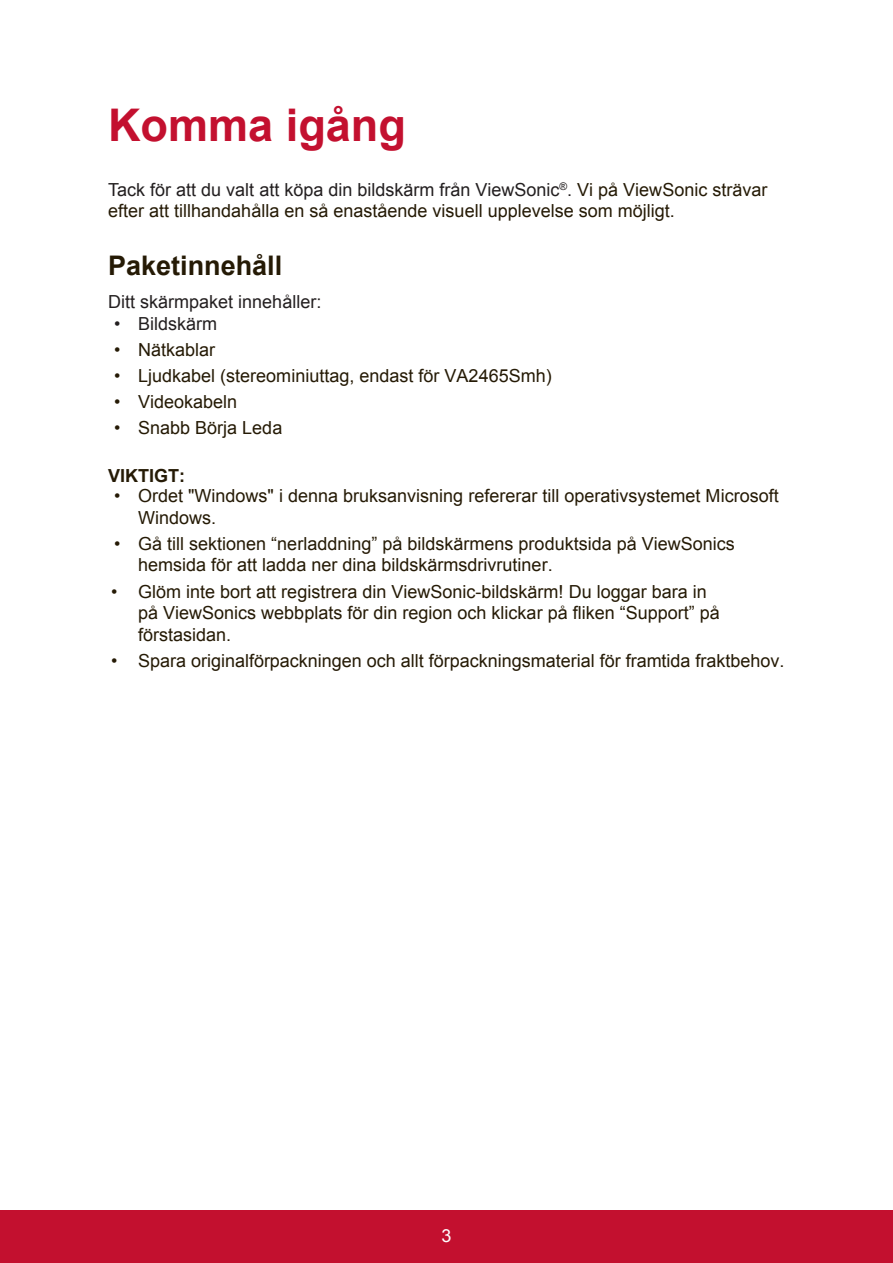
<style>
.page{position:relative;width:893px;height:1263px;background:#fff}
.page>*{position:absolute;margin:0;border:0;box-sizing:border-box;transform-origin:0 0}
.t1{font:700 45px "Arial";color:#c3102f}
.t2{font:700 27px "Arial";color:#251a05}
.t3{font:18px/21.6px "Arial";color:#251a05}
.t4{font:18px "Arial";color:#231f20}
.t5{font:700 18px "Arial";color:#251a05}
.t6{font:18px "Arial";color:#fff}
.s1{color:#231f20}
</style>
<div class="page">
<div style="left:0;top:1210px;width:892px;height:53px;background:#c3102f"></div>
<h1 class="t1" style="left:108px;top:95px;width:299px">Komma igång</h1>
<p class="t3" style="left:108px;top:179px;width:660px"><span class="s1">Tack för att du valt att köpa din bildskärm från ViewSonic</span><sup>®</sup><span class="s1">.</span> Vi på ViewSonic strävar efter att tillhandahålla en så enastående visuell upplevelse som möjligt.</p>
<h2 class="t2" style="left:108px;top:247px;width:176px">Paketinnehåll</h2>
<p class="t4" style="left:108px;top:290px;width:215px">Ditt skärmpaket innehåller:</p>
<p class="t4" style="left:114px;top:312px;width:104px">• Bildskärm</p>
<p class="t3" style="left:114px;top:339px;width:103px">• Nätkablar</p>
<p class="t3" style="left:114px;top:365px;width:439px">• Ljudkabel (stereominiuttag, endast för VA2465Smh)</p>
<p class="t3" style="left:114px;top:391px;width:125px">• Videokabeln</p>
<p class="t3" style="left:114px;top:417px;width:170px">• Snabb Börja Leda</p>
<p class="t5" style="left:108px;top:464px;width:79px">VIKTIGT:</p>
<p class="t3" style="left:138px;top:485px;width:641px;text-indent:-24px">• Ordet "Windows" i denna bruksanvisning refererar till operativsystemet Microsoft<br>Windows.</p>
<p class="t3" style="left:138px;top:533px;width:598px;text-indent:-24px">• Gå till sektionen “nerladdning” på bildskärmens produktsida på ViewSonics hemsida för att ladda ner dina bildskärmsdrivrutiner.</p>
<p class="t3" style="left:138px;top:580px;width:583px;text-indent:-27px">• Glöm inte bort att registrera din ViewSonic-bildskärm! Du loggar bara in på ViewSonics webbplats för din region och klickar på fliken “Support” på förstasidan.</p>
<p class="t3" style="left:111px;top:650px;width:674px">• Spara originalförpackningen och allt förpackningsmaterial för framtida fraktbehov.</p>
<p class="t6" style="left:441px;top:1223px;width:12px">3</p>
</div>
